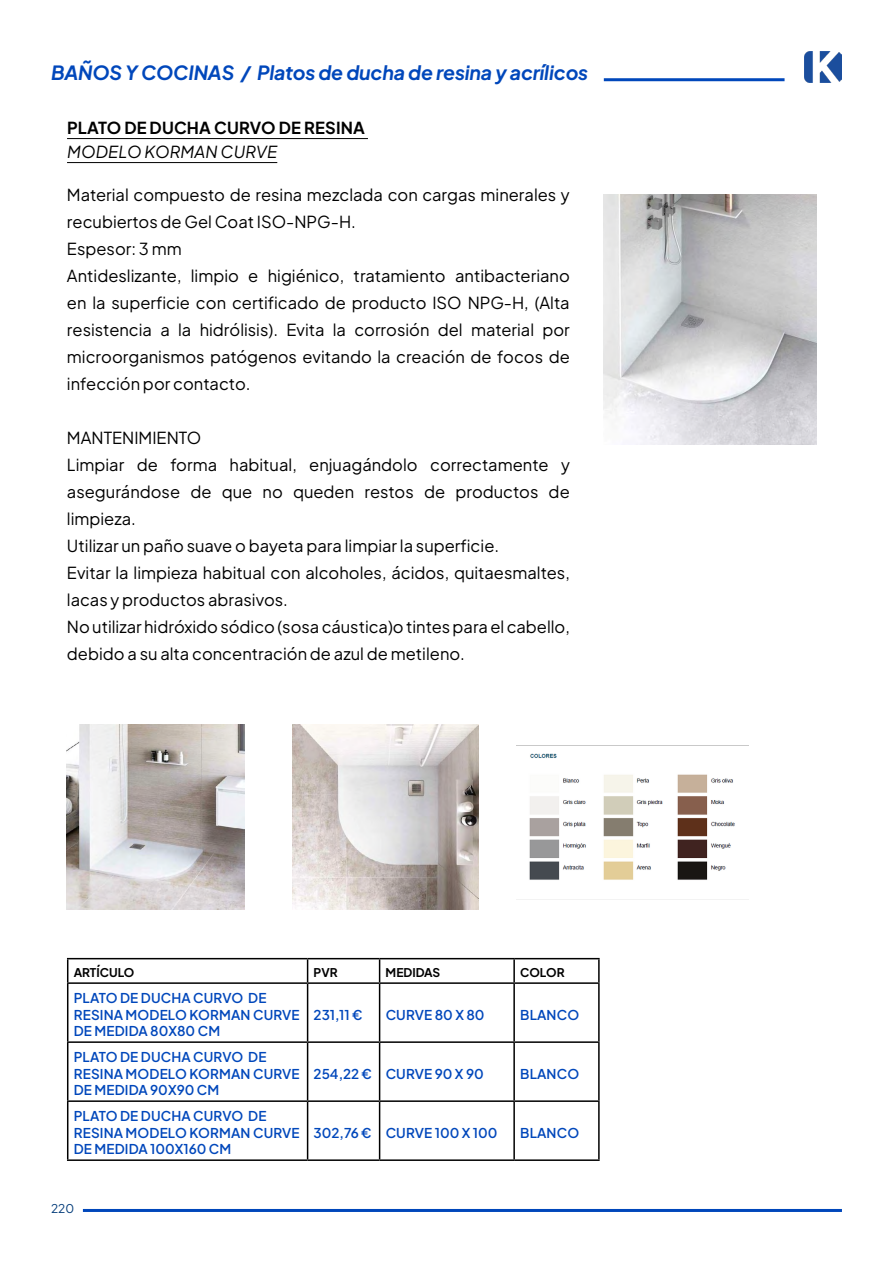
<style>
.page{position:relative;width:893px;height:1263px;background:#fff}
.page>*{position:absolute;margin:0;border:0;box-sizing:border-box;transform-origin:0 0}
.t1{font:italic 700 19.5px "Plus Jakarta Sans";letter-spacing:-.01em;color:#0047bb}
.t2{font:16.5px/27px "Plus Jakarta Sans";color:#000}
.t3{font:700 16.5px "Plus Jakarta Sans";letter-spacing:.01em;color:#000}
.t4{font:italic 16.5px "Plus Jakarta Sans";letter-spacing:.01em;color:#000}
.t5{font:600 13.5px/16.5px "Plus Jakarta Sans";letter-spacing:.01em;color:#0047bb}
.t6{font:700 12px "Plus Jakarta Sans";color:#000}
.t7{font:12px "Plus Jakarta Sans";color:#003a78}
</style>
<div class="page">
<hr style="left:83px;top:1209px;width:759px;height:3px;background:#0047bb">
<img style="left:804px;top:52px;width:38px;height:31px">
<hr style="left:604px;top:78px;width:180px;height:3px;background:#0047bb">
<img style="left:604px;top:195px;width:212px;height:249px">
<hr style="left:67px;top:138px;width:301px;height:1px;background:#000">
<hr style="left:67px;top:162px;width:210px;height:1px;background:#000">
<img style="left:67px;top:724px;width:178px;height:186px">
<img style="left:293px;top:724px;width:185px;height:186px">
<img style="left:517px;top:745px;width:232px;height:155px">
<hr style="left:67px;top:958px;width:241px;height:1px;background:#000">
<svg style="left:67px;top:959px;width:1px;height:23px"></svg>
<hr style="left:308px;top:958px;width:72px;height:1px;background:#000">
<svg style="left:307px;top:959px;width:1px;height:23px"></svg>
<hr style="left:380px;top:958px;width:134px;height:1px;background:#000">
<svg style="left:379px;top:959px;width:1px;height:23px"></svg>
<hr style="left:514px;top:958px;width:86px;height:1px;background:#000">
<hr style="left:513px;top:959px;width:2px;height:23px;background:#000">
<hr style="left:598px;top:959px;width:2px;height:23px;background:#000">
<hr style="left:67px;top:982px;width:241px;height:2px;background:#000">
<hr style="left:67px;top:984px;width:1px;height:57px;background:#000">
<hr style="left:308px;top:982px;width:72px;height:2px;background:#000">
<hr style="left:307px;top:984px;width:1px;height:57px;background:#000">
<hr style="left:380px;top:982px;width:134px;height:2px;background:#000">
<hr style="left:379px;top:984px;width:1px;height:57px;background:#000">
<hr style="left:514px;top:982px;width:86px;height:2px;background:#000">
<hr style="left:513px;top:984px;width:2px;height:57px;background:#000">
<hr style="left:598px;top:984px;width:2px;height:57px;background:#000">
<hr style="left:67px;top:1041px;width:241px;height:2px;background:#000">
<hr style="left:67px;top:1043px;width:1px;height:57px;background:#000">
<hr style="left:308px;top:1041px;width:72px;height:2px;background:#000">
<hr style="left:307px;top:1043px;width:1px;height:57px;background:#000">
<hr style="left:380px;top:1041px;width:134px;height:2px;background:#000">
<hr style="left:379px;top:1043px;width:1px;height:57px;background:#000">
<hr style="left:514px;top:1041px;width:86px;height:2px;background:#000">
<hr style="left:513px;top:1043px;width:2px;height:57px;background:#000">
<hr style="left:598px;top:1043px;width:2px;height:57px;background:#000">
<hr style="left:67px;top:1100px;width:241px;height:2px;background:#000">
<hr style="left:67px;top:1102px;width:1px;height:57px;background:#000">
<hr style="left:308px;top:1100px;width:72px;height:2px;background:#000">
<hr style="left:307px;top:1102px;width:1px;height:57px;background:#000">
<hr style="left:380px;top:1100px;width:134px;height:2px;background:#000">
<hr style="left:379px;top:1102px;width:1px;height:57px;background:#000">
<hr style="left:514px;top:1100px;width:86px;height:2px;background:#000">
<hr style="left:513px;top:1102px;width:2px;height:57px;background:#000">
<hr style="left:598px;top:1102px;width:2px;height:57px;background:#000">
<hr style="left:67px;top:1159px;width:241px;height:2px;background:#000">
<hr style="left:308px;top:1159px;width:72px;height:2px;background:#000">
<hr style="left:380px;top:1159px;width:134px;height:2px;background:#000">
<hr style="left:514px;top:1159px;width:86px;height:2px;background:#000">
<p class="t1" style="left:51px;top:55px;width:539px">BAÑOS Y COCINAS / Platos de ducha de resina y acrílicos</p>
<p class="t3" style="left:67px;top:113px;width:299px">PLATO DE DUCHA CURVO DE RESINA</p>
<p class="t4" style="left:67px;top:138px;width:212px">MODELO KORMAN CURVE</p>
<p class="t2" style="left:67px;top:180px;width:504px">Material compuesto de resina mezclada con cargas minerales y recubiertos de Gel Coat ISO-NPG-H.</p>
<p class="t2" style="left:67px;top:234px;width:116px">Espesor: 3 mm</p>
<p class="t2" style="left:67px;top:261px;width:504px;text-align:justify">Antideslizante, limpio e higiénico, tratamiento antibacteriano en la superficie con certificado de producto ISO NPG-H, (Alta resistencia a la hidrólisis). Evita la corrosión del material por microorganismos patógenos evitando la creación de focos de infección por contacto.</p>
<p class="t2" style="left:67px;top:423px;width:136px">MANTENIMIENTO</p>
<p class="t2" style="left:67px;top:450px;width:504px;text-align:justify">Limpiar de forma habitual, enjuagándolo correctamente y asegurándose de que no queden restos de productos de limpieza.</p>
<p class="t2" style="left:67px;top:531px;width:434px">Utilizar un paño suave o bayeta para limpiar la superficie.</p>
<p class="t2" style="left:67px;top:558px;width:504px">Evitar la limpieza habitual con alcoholes, ácidos, quitaesmaltes, lacas y productos abrasivos.</p>
<p class="t2" style="left:67px;top:612px;width:504px">No utilizar hidróxido sódico (sosa cáustica)o tintes para el cabello, debido a su alta concentración de azul de metileno.</p>
<p class="t6" style="left:74px;top:962px;width:62px">ARTÍCULO</p>
<p class="t6" style="left:314px;top:962px;width:26px">PVR</p>
<p class="t6" style="left:386px;top:962px;width:56px">MEDIDAS</p>
<p class="t6" style="left:520px;top:962px;width:46px">COLOR</p>
<p class="t5" style="left:74px;top:988px;width:227px">PLATO DE DUCHA CURVO DE<br>RESINA MODELO KORMAN CURVE<br>DE MEDIDA 80X80 CM</p>
<p class="t5" style="left:314px;top:1005px;width:51px">231,11 €</p>
<p class="t5" style="left:386px;top:1005px;width:100px">CURVE 80 X 80</p>
<p class="t5" style="left:520px;top:1005px;width:60px">BLANCO</p>
<p class="t5" style="left:74px;top:1047px;width:227px">PLATO DE DUCHA CURVO DE<br>RESINA MODELO KORMAN CURVE<br>DE MEDIDA 90X90 CM</p>
<p class="t5" style="left:74px;top:1106px;width:227px">PLATO DE DUCHA CURVO DE<br>RESINA MODELO KORMAN CURVE<br>DE MEDIDA 100X160 CM</p>
<p class="t5" style="left:314px;top:1064px;width:60px">254,22 €</p>
<p class="t5" style="left:386px;top:1064px;width:100px">CURVE 90 X 90</p>
<p class="t5" style="left:520px;top:1064px;width:60px">BLANCO</p>
<p class="t5" style="left:314px;top:1123px;width:60px">302,76 €</p>
<p class="t5" style="left:386px;top:1123px;width:113px">CURVE 100 X 100</p>
<p class="t5" style="left:520px;top:1123px;width:60px">BLANCO</p>
<p class="t7" style="left:51px;top:1199px;width:25px">220</p>
</div>
